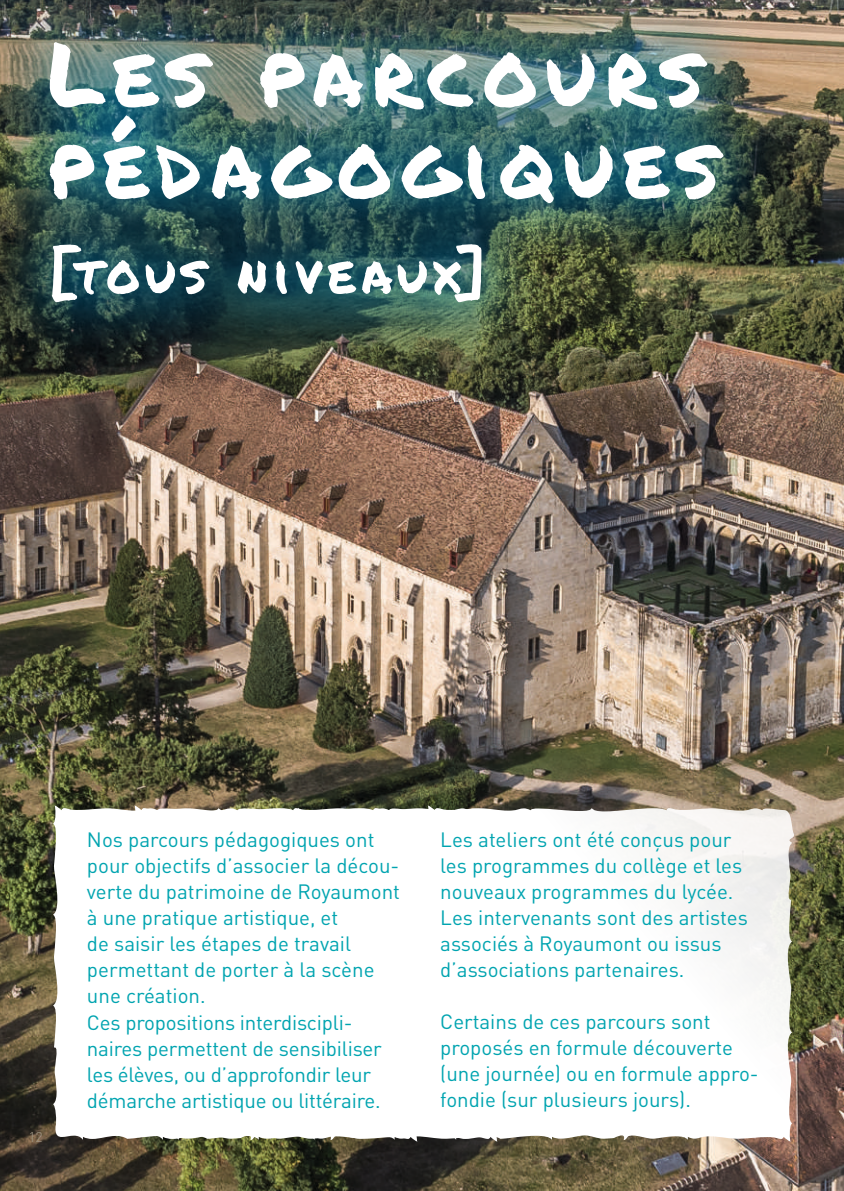
<style>
.page{position:relative;width:844px;height:1191px;background:#fff}
.page>*{position:absolute;margin:0;border:0;box-sizing:border-box;transform-origin:0 0}
.t1{font:italic 88px/91.6px "Permanent Marker";color:#fff}
.t2{font:italic 54px "Permanent Marker";color:#fff}
.t3{font:20.4px/26px "DIN Pro";color:#00a4b0}
.t4{font:300 14px "DIN Pro";color:#a29987}
</style>
<div class="page">
<img style="left:0;top:0;width:843px;height:1190px">
<svg style="left:502px;top:805px;width:293px;height:336px"></svg>
<svg style="left:422px;top:805px;width:80px;height:336px"></svg>
<svg style="left:53px;top:805px;width:369px;height:336px"></svg>
<img style="left:0;top:0;width:780px;height:361px">
<h1 class="t1" style="left:53px;top:26px;width:671px">Les parcours pédagogiques</h1>
<h2 class="t2" style="left:53px;top:233px;width:469px">[tous niveaux]</h2>
<p class="t4" style="left:28px;top:1127px;width:16px">12</p>
<p class="t3" style="left:87px;top:826px;width:314px">Nos parcours pédagogiques ont pour objectifs d’associer la décou&shy;verte du patrimoine de Royaumont à une pratique artistique, et<br>de saisir les étapes de travail permettant de porter à la scène une création.<br>Ces propositions interdiscipli&shy;naires permettent de sensibiliser les élèves, ou d’approfondir leur démarche artistique ou littéraire.</p>
<p class="t3" style="left:440px;top:826px;width:309px">Les ateliers ont été conçus pour les programmes du collège et les nouveaux programmes du lycée.<br>Les intervenants sont des artistes associés à Royaumont ou issus d’associations partenaires.</p>
<p class="t3" style="left:440px;top:1008px;width:320px">Certains de ces parcours sont proposés en formule découverte (une journée) ou en formule appro&shy;fondie (sur plusieurs jours).</p>
</div>
